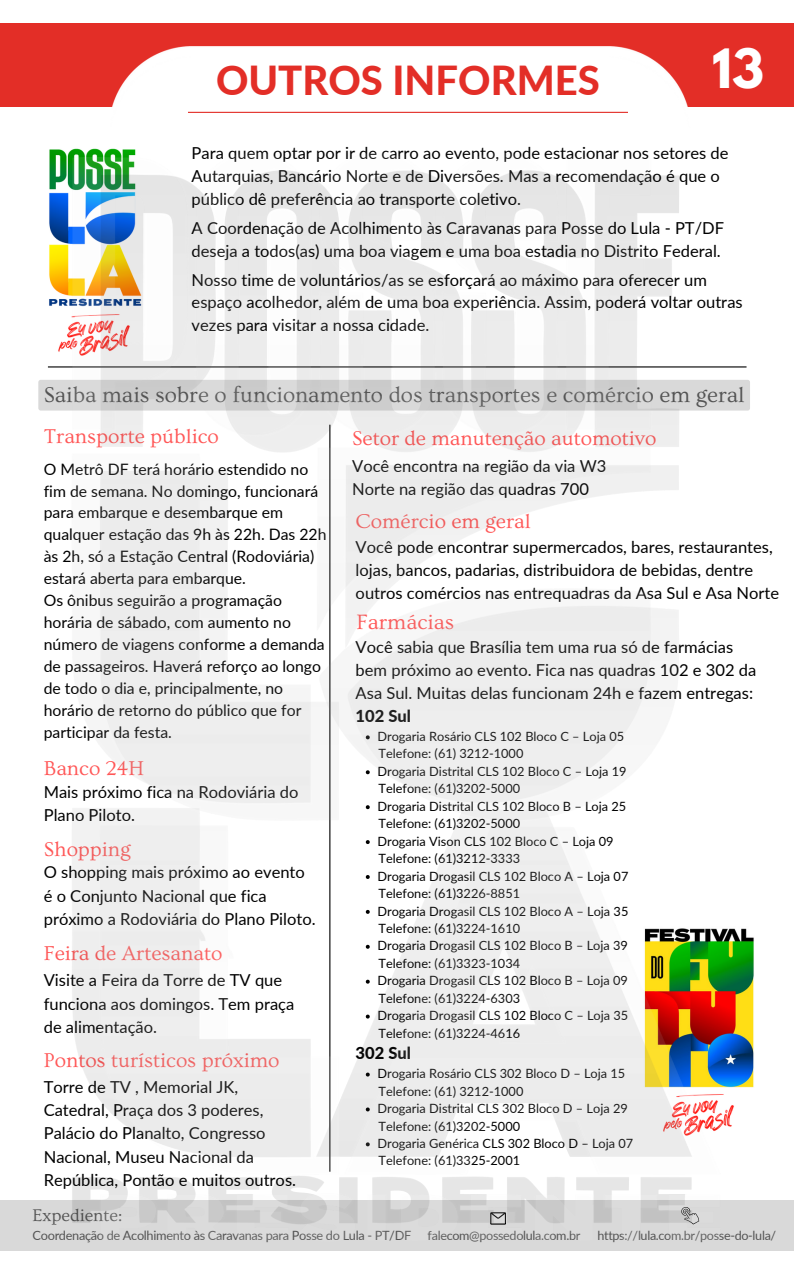
<style>
.page{position:relative;width:794px;height:1266px;background:#fff}
.page>*{position:absolute;margin:0;border:0;box-sizing:border-box;transform-origin:0 0}
.t1{font:700 48px "League Spartan";color:#fff}
.t2{font:800 39.97px "Lato";color:#e32e27}
.t3{font:22.5px "Ovo";color:#545454}
.t4{font:21.75px "Ovo";color:#ff5757}
.t5{font:21px "Ovo";color:#ff5757}
.t6{font:17.7px "Ovo";color:#545454}
.t7{font:16.5px/23.1px "Lato";color:#000}
.t8{font:800 16.5px "Lato";color:#000}
.t9{font:15.75px/22px "Lato";color:#000}
.t10{font:12.75px "Lato";color:#000}
.t11{font:12.75px "Lato";letter-spacing:-.025em;color:#545454}
.t12{font:12.6px "Lato";letter-spacing:-.025em;color:#545454}
</style>
<div class="page">
<div style="left:0;top:23px;width:793px;height:83px;background:#e32e27"></div>
<img style="left:151px;top:46px;width:498px;height:11px">
<div style="left:109px;top:57px;width:580px;height:50px;background:#fff"></div>
<img style="left:0;top:111px;width:793px;height:1140px">
<h2 class="t2" style="left:216px;top:56px;width:385px">OUTROS INFORMES</h2>
<h1 class="t1" style="left:712px;top:45px;width:53px">13</h1>
<p class="t7" style="left:191px;top:141px;width:538px;line-height:22.9px">Para quem optar por ir de carro ao evento, pode estacionar nos setores de<br>Autarquias, Bancário Norte e de Diversões. Mas a recomendação é que o público dê preferência ao transporte coletivo.</p>
<p class="t7" style="left:191px;top:216px;width:533px;line-height:22.9px">A Coordenação de Acolhimento às Caravanas para Posse do Lula - PT/DF deseja a todos(as) uma boa viagem e uma boa estadia no Distrito Federal.</p>
<p class="t7" style="left:191px;top:268px;width:552px;line-height:22.9px">Nosso time de voluntários/as se esforçará ao máximo para oferecer um espaço acolhedor, além de uma boa experiência. Assim, poderá voltar outras vezes para visitar a nossa cidade.</p>
<h3 class="t3" style="left:44px;top:382px;width:702px">Saiba mais sobre o funcionamento dos transportes e comércio em geral</h3>
<p class="t5" style="left:44px;top:425px;width:176px">Transporte público</p>
<p class="t5" style="left:352px;top:426px;width:305px">Setor de manutenção automotivo</p>
<p class="t9" style="left:44px;top:457px;width:284px">O Metrô DF terá horário estendido no fim de semana. No domingo, funcionará para embarque e desembarque em qualquer estação das 9h às 22h. Das 22h às 2h, só a Estação Central (Rodoviária) estará aberta para embarque.<br>Os ônibus seguirão a programação horária de sábado, com aumento no número de viagens conforme a demanda de passageiros. Haverá reforço ao longo de todo o dia e, principalmente, no horário de retorno do público que for participar da festa.</p>
<p class="t7" style="left:352px;top:454px;width:256px">Você encontra na região da via W3<br>Norte na região das quadras 700</p>
<p class="t5" style="left:355px;top:510px;width:176px">Comércio em geral</p>
<p class="t7" style="left:355px;top:535px;width:425px">Você pode encontrar supermercados, bares, restaurantes, lojas, bancos, padarias, distribuidora de bebidas, dentre outros comércios nas entrequadras da Asa Sul e Asa Norte</p>
<h3 class="t4" style="left:356px;top:610px;width:99px">Farmácias</h3>
<p class="t7" style="left:355px;top:635px;width:402px">Você sabia que Brasília tem uma rua só de farmácias bem próximo ao evento. Fica nas quadras 102 e 302 da<br>Asa Sul. Muitas delas funcionam 24h e fazem entregas:</p>
<p class="t8" style="left:355px;top:705px;width:57px">102 Sul</p>
<p class="t10" style="left:378px;top:746px;width:146px">Telefone: (61) 3212-1000</p>
<p class="t10" style="left:378px;top:781px;width:143px">Telefone: (61)3202-5000</p>
<p class="t10" style="left:378px;top:815px;width:143px">Telefone: (61)3202-5000</p>
<p class="t10" style="left:378px;top:850px;width:143px">Telefone: (61)3212-3333</p>
<p class="t10" style="left:378px;top:885px;width:143px">Telefone: (61)3226-8851</p>
<p class="t10" style="left:378px;top:920px;width:143px">Telefone: (61)3224-1610</p>
<p class="t10" style="left:378px;top:955px;width:143px">Telefone: (61)3323-1034</p>
<p class="t10" style="left:378px;top:990px;width:143px">Telefone: (61)3224-6303</p>
<p class="t10" style="left:378px;top:1025px;width:143px">Telefone: (61)3224-4616</p>
<p class="t8" style="left:355px;top:1042px;width:57px">302 Sul</p>
<p class="t10" style="left:378px;top:1083px;width:146px">Telefone: (61) 3212-1000</p>
<p class="t10" style="left:378px;top:1118px;width:143px">Telefone: (61)3202-5000</p>
<p class="t10" style="left:378px;top:1153px;width:143px">Telefone: (61)3325-2001</p>
<p class="t10" style="left:377px;top:728px;width:248px">Drogaria Rosário CLS 102 Bloco C – Loja 05</p>
<p class="t10" style="left:377px;top:763px;width:250px">Drogaria Distrital CLS 102 Bloco C – Loja 19</p>
<p class="t10" style="left:377px;top:798px;width:250px">Drogaria Distrital CLS 102 Bloco B – Loja 25</p>
<p class="t10" style="left:377px;top:833px;width:238px">Drogaria Vison CLS 102 Bloco C – Loja 09</p>
<p class="t10" style="left:377px;top:868px;width:252px">Drogaria Drogasil CLS 102 Bloco A – Loja 07</p>
<p class="t10" style="left:377px;top:903px;width:252px">Drogaria Drogasil CLS 102 Bloco A – Loja 35</p>
<p class="t10" style="left:377px;top:938px;width:252px">Drogaria Drogasil CLS 102 Bloco B – Loja 39</p>
<p class="t10" style="left:377px;top:972px;width:252px">Drogaria Drogasil CLS 102 Bloco B – Loja 09</p>
<p class="t10" style="left:377px;top:1007px;width:252px">Drogaria Drogasil CLS 102 Bloco C – Loja 35</p>
<p class="t5" style="left:44px;top:757px;width:102px">Banco 24H</p>
<p class="t7" style="left:44px;top:779px;width:256px">Mais próximo fica na Rodoviária do<br>Plano Piloto.</p>
<p class="t5" style="left:44px;top:838px;width:89px">Shopping</p>
<p class="t7" style="left:44px;top:860px;width:273px">O shopping mais próximo ao evento é o Conjunto Nacional que fica próximo a Rodoviária do Plano Piloto.</p>
<p class="t5" style="left:44px;top:942px;width:180px">Feira de Artesanato</p>
<p class="t7" style="left:44px;top:968px;width:252px">Visite a Feira da Torre de TV que funciona aos domingos. Tem praça de alimentação.</p>
<p class="t5" style="left:44px;top:1049px;width:237px">Pontos turísticos próximo</p>
<p class="t7" style="left:44px;top:1075px;width:254px">Torre de TV , Memorial JK,<br>Catedral, Praça dos 3 poderes,<br>Palácio do Planalto, Congresso<br>Nacional, Museu Nacional da<br>República, Pontão e muitos outros.</p>
<p class="t6" style="left:33px;top:1206px;width:91px">Expediente:</p>
<p class="t11" style="left:33px;top:1227px;width:380px">Coordenação de Acolhimento às Caravanas para Posse do Lula - PT/DF</p>
<p class="t12" style="left:427px;top:1227px;width:154px">falecom@possedolula.com.br</p>
<p class="t12" style="left:597px;top:1227px;width:180px">https://lula.com.br/posse-do-lula/</p>
<p class="t10" style="left:377px;top:1065px;width:249px">Drogaria Rosário CLS 302 Bloco D – Loja 15</p>
<p class="t10" style="left:377px;top:1100px;width:252px">Drogaria Distrital CLS 302 Bloco D – Loja 29</p>
<p class="t10" style="left:377px;top:1135px;width:257px">Drogaria Genérica CLS 302 Bloco D – Loja 07</p>
</div>
